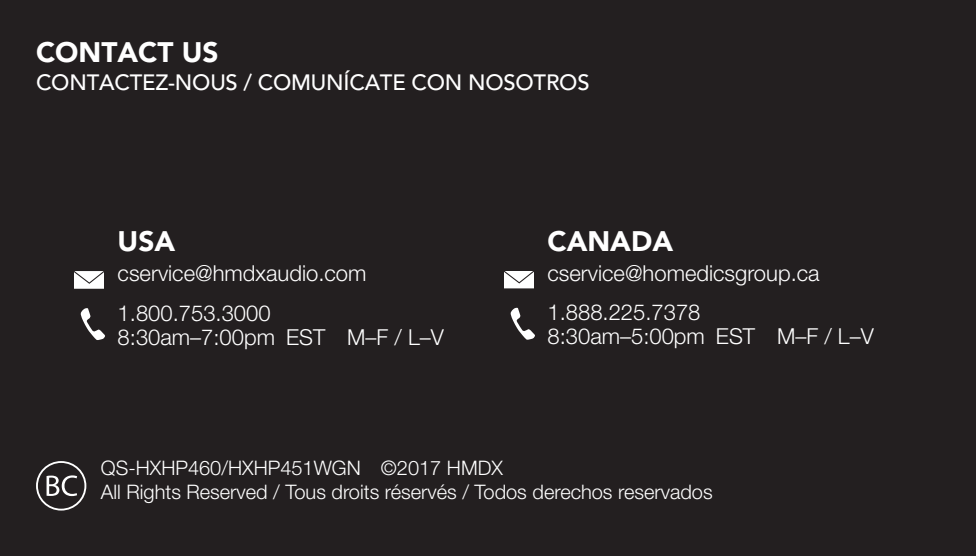
<style>
.page{position:relative;width:976px;height:556px;background:#fff}
.page>*{position:absolute;margin:0;border:0;box-sizing:border-box;transform-origin:0 0}
.t1{font:900 28px "Avenir";color:#fff}
.t2{font:300 22px/39.2px "Helvetica Neue LT Std";color:#fff}
.t3{font:500 22px "Avenir";letter-spacing:-.01em;color:#fff}
.t4{font:300 20px/24px "Helvetica Neue LT Std";color:#fff}
</style>
<div class="page">
<div style="left:0;top:0;width:975px;height:556px;background:#231f20"></div>
<svg style="left:36px;top:461px;width:50px;height:49px"></svg>
<svg style="left:81px;top:308px;width:24px;height:32px"></svg>
<svg style="left:74px;top:271px;width:30px;height:18px"></svg>
<svg style="left:510px;top:308px;width:25px;height:32px"></svg>
<svg style="left:504px;top:271px;width:30px;height:18px"></svg>
<p class="t1" style="left:36px;top:35px;width:184px">CONTACT US</p>
<p class="t3" style="left:36px;top:70px;width:555px">CONTACTEZ-NOUS / COMUNÍCATE CON NOSOTROS</p>
<p class="t1" style="left:118px;top:224px;width:59px">USA</p>
<p class="t2" style="left:118px;top:253px;width:250px">cservice@hmdxaudio.com<br>1.800.753.3000</p>
<p class="t2" style="left:118px;top:316px;width:328px">8:30am–7:00pm EST M–F / L–V</p>
<p class="t1" style="left:547px;top:224px;width:127px">CANADA</p>
<p class="t2" style="left:547px;top:253px;width:273px">cservice@homedicsgroup.ca<br>1.888.225.7378</p>
<p class="t2" style="left:547px;top:316px;width:328px">8:30am–5:00pm EST M–F / L–V</p>
<p class="t4" style="left:101px;top:455px;width:613px">QS-HXHP460/HXHP451WGN ©2017 HMDX<br>All Rights Reserved / Tous droits réservés / Todos derechos reservados</p>
</div>
